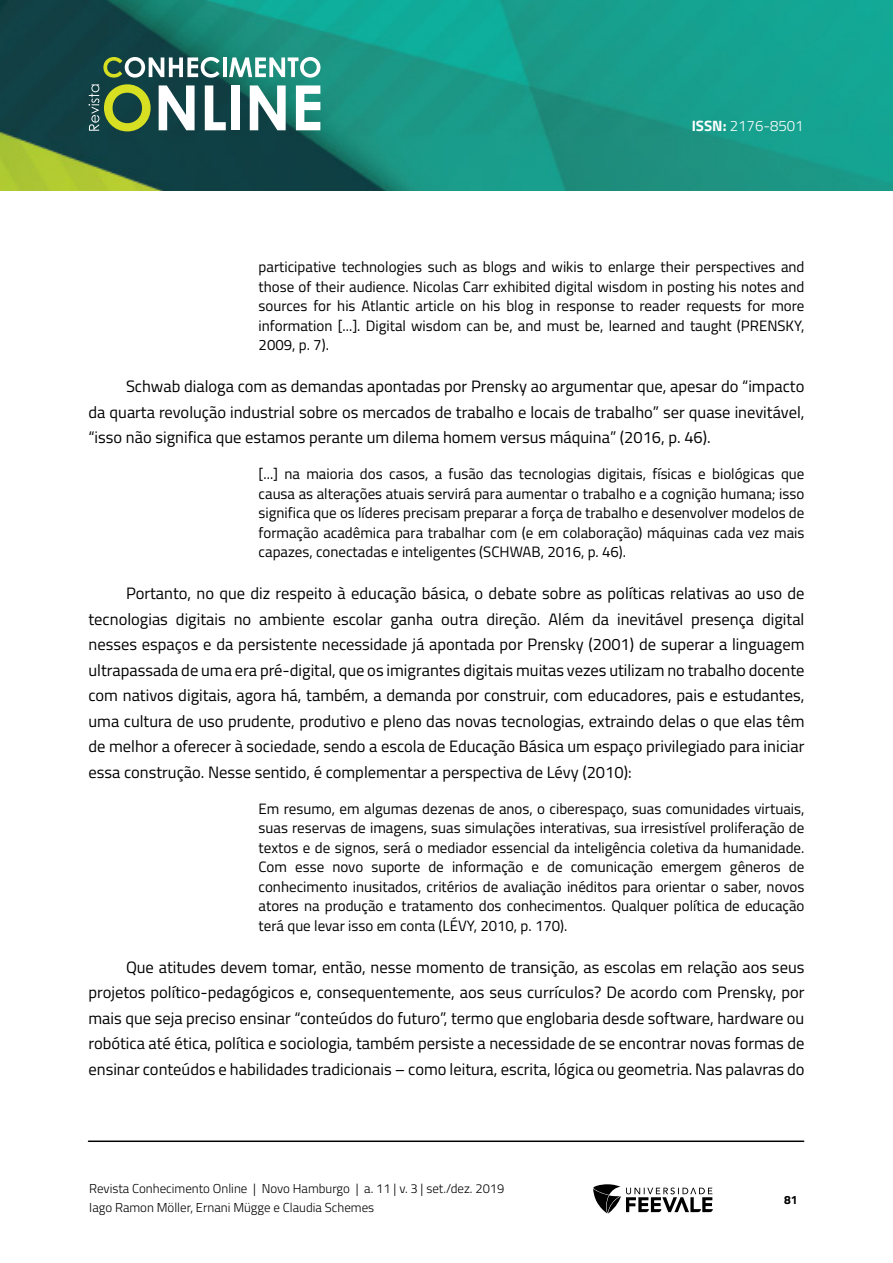
<style>
.page{position:relative;width:893px;height:1263px;background:#fff}
.page>*{position:absolute;margin:0;border:0;box-sizing:border-box;transform-origin:0 0}
.Corpo{font:16.5px/25.5px "Titillium Web";color:#000;text-align:justify}
.Citação{font:15px/19.5px "Titillium Web";color:#000;text-align:justify}
.t1{font:300 15px "Titillium Web";color:#fff}
.t2{font:300 12.9px/19.5px "Titillium Web";color:#000}
.t3{font:700 12px "Titillium Web";color:#000}
.s1{font-weight:700}
</style>
<div class="page">
<img style="left:0;top:0;width:893px;height:190px">
<svg style="left:593px;top:1184px;width:120px;height:29px"></svg>
<svg style="left:103px;top:57px;width:117px;height:21px"></svg>
<hr style="left:223px;top:57px;width:3px;height:20px;background:#fff">
<svg style="left:229px;top:57px;width:91px;height:21px"></svg>
<svg style="left:88px;top:84px;width:63px;height:47px;background:#5e7e3f"></svg>
<svg style="left:159px;top:85px;width:36px;height:45px"></svg>
<svg style="left:205px;top:85px;width:21px;height:45px"></svg>
<div style="left:232px;top:85px;width:8px;height:45px;background:#fff"></div>
<svg style="left:250px;top:85px;width:36px;height:45px"></svg>
<svg style="left:296px;top:85px;width:24px;height:45px"></svg>
<hr style="left:88px;top:1140px;width:716px;height:2px;background:#000">
<p class="t1" style="left:692px;top:115px;width:114px"><span class="s1">ISSN:</span> 2176-8501</p>
<p class="Citação" style="left:259px;top:256px;width:547px">participative technologies such as blogs and wikis to enlarge their perspectives and those of their audience. Nicolas Carr exhibited digital wisdom in posting his notes and sources for his Atlantic article on his blog in response to reader requests for more information [...]. Digital wisdom can be, and must be, learned and taught (PRENSKY, 2009, p. 7).</p>
<p class="Corpo" style="left:88px;top:373px;width:717px;text-indent:38px">Schwab dialoga com as demandas apontadas por Prensky ao argumentar que, apesar do “impacto da quarta revolução industrial sobre os mercados de trabalho e locais de trabalho” ser quase inevitável, “isso não significa que estamos perante um dilema homem versus máquina” (2016, p. 46).</p>
<p class="Citação" style="left:259px;top:463px;width:547px">[...] na maioria dos casos, a fusão das tecnologias digitais, físicas e biológicas que causa as alterações atuais servirá para aumentar o trabalho e a cognição humana; isso significa que os líderes precisam preparar a força de trabalho e desenvolver modelos de formação acadêmica para trabalhar com (e em colaboração) máquinas cada vez mais capazes, conectadas e inteligentes (SCHWAB, 2016, p. 46).</p>
<p class="Corpo" style="left:88px;top:580px;width:717px;text-indent:38px">Portanto, no que diz respeito à educação básica, o debate sobre as políticas relativas ao uso de tecnologias digitais no ambiente escolar ganha outra direção. Além da inevitável presença digital nesses espaços e da persistente necessidade já apontada por Prensky (2001) de superar a linguagem ultrapassada de uma era pré-digital, que os imigrantes digitais muitas vezes utilizam no trabalho docente com nativos digitais, agora há, também, a demanda por construir, com educadores, pais e estudantes, uma cultura de uso prudente, produtivo e pleno das novas tecnologias, extraindo delas o que elas têm de melhor a oferecer à sociedade, sendo a escola de Educação Básica um espaço privilegiado para iniciar essa construção. Nesse sentido, é complementar a perspectiva de Lévy (2010):</p>
<p class="Citação" style="left:259px;top:798px;width:547px">Em resumo, em algumas dezenas de anos, o ciberespaço, suas comunidades virtuais, suas reservas de imagens, suas simulações interativas, sua irresistível proliferação de textos e de signos, será o mediador essencial da inteligência coletiva da humanidade.<br>Com esse novo suporte de informação e de comunicação emergem gêneros de conhecimento inusitados, critérios de avaliação inéditos para orientar o saber, novos atores na produção e tratamento dos conhecimentos. Qualquer política de educação terá que levar isso em conta (LÉVY, 2010, p. 170).</p>
<p class="Corpo" style="left:88px;top:953px;width:717px;text-indent:38px">Que atitudes devem tomar, então, nesse momento de transição, as escolas em relação aos seus projetos político-pedagógicos e, consequentemente, aos seus currículos? De acordo com Prensky, por mais que seja preciso ensinar “conteúdos do futuro”, termo que englobaria desde software, hardware ou robótica até ética, política e sociologia, também persiste a necessidade de se encontrar novas formas de ensinar conteúdos e habilidades tradicionais – como leitura, escrita, lógica ou geometria. Nas palavras do</p>
<p class="t2" style="left:89px;top:1178px;width:417px">Revista Conhecimento Online | Novo Hamburgo | a. 11 | v. 3 | set./dez. 2019<br>Iago Ramon Möller, Ernani Mügge e Claudia Schemes</p>
<p class="t3" style="left:784px;top:1190px;width:15px">81</p>
</div>
